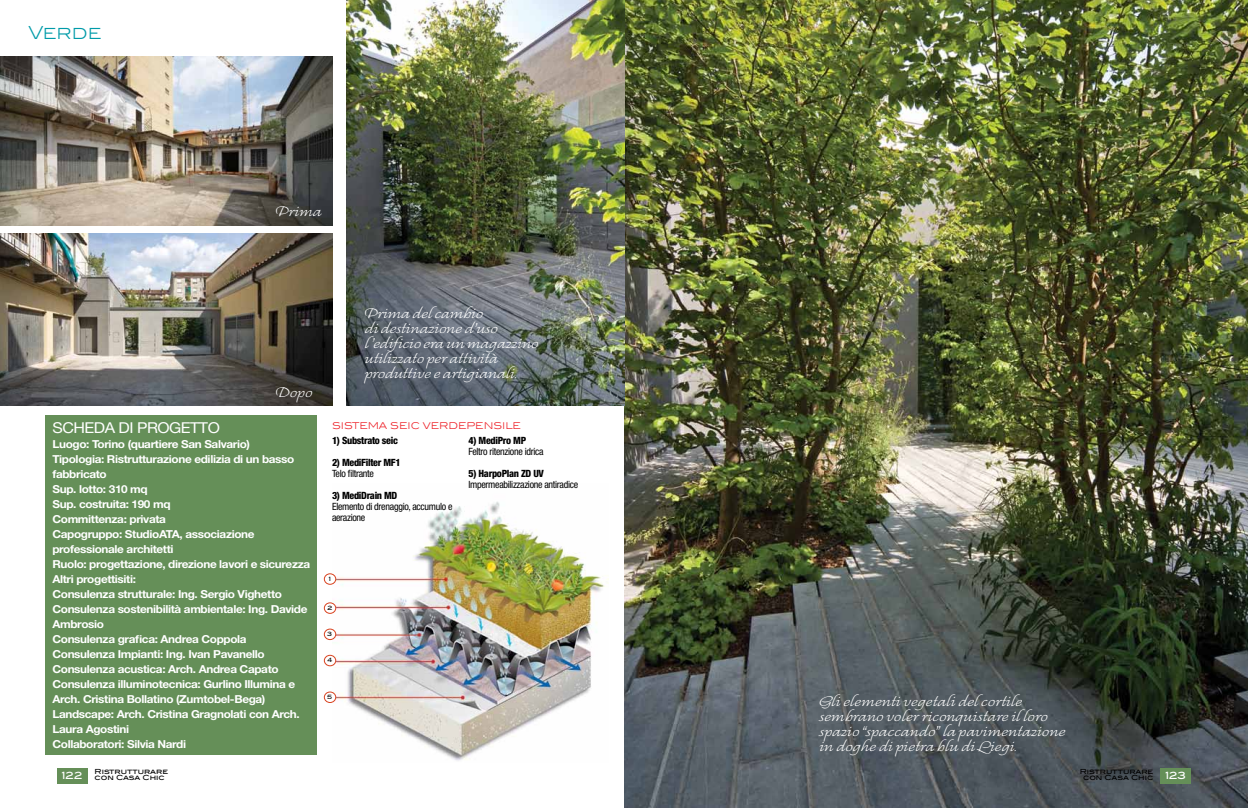
<style>
.page{position:relative;width:1248px;height:808px;background:#fff}
.page>*{position:absolute;margin:0;border:0;box-sizing:border-box;transform-origin:0 0}
.t1{font:300 18px "Blair ITC";color:#009ba9}
.t2{font:15px/15px "Regallia ITC";letter-spacing:-.025em;color:#fff;scale:1.07 1}
.t3{font:15px "Helvetica Neue LT Std";letter-spacing:-.03em;color:#fff;scale:1.07 1}
.t4{font:700 11px/15px "Helvetica Neue LT Std";letter-spacing:-.03em;color:#fff;scale:1.07 1}
.t5{font:300 11px "Blair ITC";color:#ed1d24}
.t6{font:condensed 10px/11px "Helvetica Neue LT Std";letter-spacing:-.03em;color:#000}
.t7{font:800 condensed 10px "Helvetica Neue LT Std";letter-spacing:-.03em;color:#000}
.t8{font:500 10px "Blair ITC";color:#fff}
.t9{font:500 7px/6px "Blair ITC";letter-spacing:-.01em;color:#000}
.t10{font:500 5.9px "Blair ITC";color:#000}
.s1{font-size:10px;color:#fff}
</style>
<div class="page">
<img style="left:0;top:56px;width:333px;height:169px">
<img style="left:0;top:234px;width:333px;height:171px">
<img style="left:624px;top:0;width:623px;height:808px">
<img style="left:347px;top:0;width:277px;height:405px">
<img style="left:332px;top:501px;width:277px;height:260px">
<div style="left:324px;top:574px;width:12px;height:10px;background:#fff;border-radius:50%"></div>
<div style="left:324px;top:573px;width:12px;height:12px;border:1px solid #d9421f;border-radius:50%"></div>
<div style="left:324px;top:603px;width:12px;height:10px;background:#fff;border-radius:50%"></div>
<div style="left:324px;top:602px;width:12px;height:12px;border:1px solid #d9421f;border-radius:50%"></div>
<div style="left:324px;top:629px;width:12px;height:10px;background:#fff;border-radius:50%"></div>
<div style="left:324px;top:628px;width:12px;height:12px;border:1px solid #d9421f;border-radius:50%"></div>
<div style="left:324px;top:655px;width:12px;height:11px;background:#fff;border-radius:50%"></div>
<div style="left:324px;top:655px;width:12px;height:11px;border:1px solid #d9421f;border-radius:50%"></div>
<div style="left:324px;top:692px;width:12px;height:10px;background:#fff;border-radius:50%"></div>
<div style="left:324px;top:691px;width:12px;height:12px;border:1px solid #d9421f;border-radius:50%"></div>
<div style="left:45px;top:415px;width:272px;height:340px;background:#658f58"></div>
<div style="left:57px;top:768px;width:31px;height:16px;background:#658f58"></div>
<div style="left:1160px;top:768px;width:31px;height:16px;background:#658f58"></div>
<h1 class="t1" style="left:28px;top:23px;width:75px">Verde</h1>
<h2 class="t2" style="left:276px;top:205px;width:45px">Prima</h2>
<h2 class="t2" style="left:276px;top:386px;width:36px">Dopo</h2>
<h2 class="t2" style="left:365px;top:307px;width:164px">Prima del cambio<br>di destinazione d’uso<br>l ’edificio era un magazzino utilizzato per attività produttive e artigianali.</h2>
<h2 class="t3" style="left:52px;top:419px;width:158px">SCH EDA DI PROGETTO</h2>
<p class="t5" style="left:332px;top:419px;width:190px">sistema seic verdepensile</p>
<p class="t4" style="left:52px;top:436px;width:242px">Luogo: Torino (quartiere San Salvario)<br>Tipologia: Ristrutturazione edilizia di un basso fabbricato<br>Sup. lotto: 310 mq<br>Sup. costruita: 190 mq<br>Committenza: privata<br>Capogruppo: StudioATA, associazione professionale architetti<br>Ruolo: progettazione, direzione lavori e sicurezza Altri progettisiti:<br>Consulenza strutturale: Ing. Sergio Vighetto Consulenza sostenibilità ambientale: Ing. Davide Ambrosio<br>Consulenza grafica: Andrea Coppola Consulenza Impianti: Ing. Ivan Pavanello Consulenza acustica: Arch. Andrea Capato Consulenza illuminotecnica: Gurlino Illumina e Arch. Cristina Bollatino (Zumtobel-Bega)<br>Landscape: Arch. Cristina Gragnolati con Arch.<br>Laura Agostini<br>Collaboratori: Silvia Nardi</p>
<p class="t9" style="left:95px;top:769px;width:75px;text-indent:-33px"><span class="s1">122</span> Ristrutturare con Casa Chic</p>
<p class="t8" style="left:1165px;top:769px;width:22px">123</p>
<p class="t7" style="left:332px;top:434px;width:67px">1) Substrato seic</p>
<p class="t7" style="left:332px;top:456px;width:70px">2) MediFilter MF1</p>
<p class="t6" style="left:332px;top:468px;width:43px">Telo filtrante</p>
<p class="t7" style="left:332px;top:489px;width:67px">3) MediDrain MD</p>
<p class="t6" style="left:332px;top:501px;width:122px">Elemento di drenaggio, accumulo e aerazione</p>
<p class="t7" style="left:468px;top:434px;width:59px">4) MediPro MP</p>
<p class="t6" style="left:468px;top:446px;width:77px">Feltro ritenzione idrica</p>
<p class="t7" style="left:468px;top:467px;width:77px">5) HarpoPlan ZD UV</p>
<p class="t6" style="left:468px;top:479px;width:111px">Impermeabilizzazione antiradice</p>
<p class="t10" style="left:329px;top:575px;width:4px">1</p>
<p class="t10" style="left:327px;top:604px;width:6px">2</p>
<p class="t10" style="left:327px;top:630px;width:7px">3</p>
<p class="t10" style="left:327px;top:657px;width:6px">4</p>
<p class="t10" style="left:327px;top:693px;width:7px">5</p>
<h2 class="t2" style="left:819px;top:695px;width:232px">Gli elementi vegetali del cortile sembrano voler riconquistare il loro spazio “spaccando” la pavimentazione in doghe di pietra blu di Liegi.</h2>
<p class="t9" style="left:1079px;top:769px;width:75px;text-align:center">Ristrutturare con Casa Chic</p>
</div>
